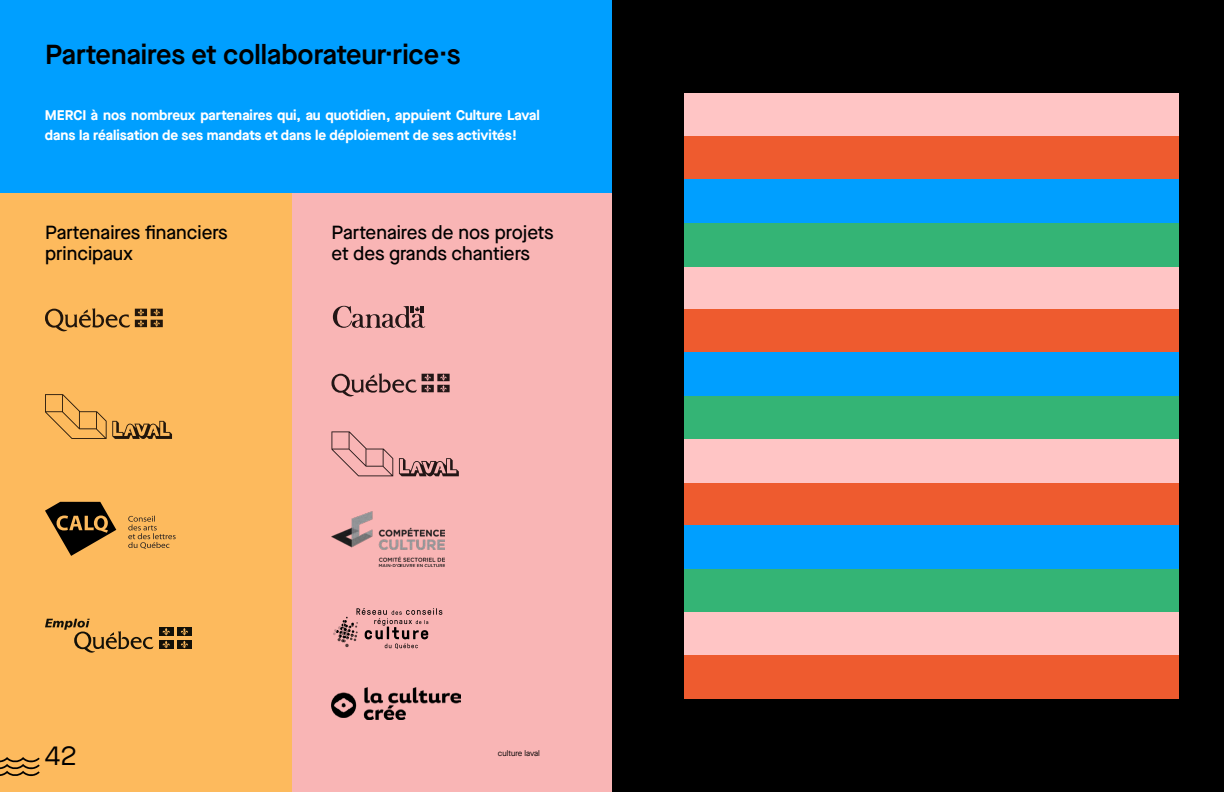
<style>
.page{position:relative;width:1224px;height:792px;background:#fff}
.page>*{position:absolute;margin:0;border:0;box-sizing:border-box;transform-origin:0 0}
.t1{font:600 27.5px "Maison Neue";color:#000}
.t2{font:27.5px "Maison Neue";color:#000}
.t3{font:500 19px/21px "Maison Neue";color:#000}
.t4{font:700 14px/20px "Maison Neue";color:#fff}
.t5{font:8px "Maison Neue";color:#000}
</style>
<div class="page">
<div style="left:0;top:0;width:613px;height:194px;background:#009fff"></div>
<div style="left:0;top:194px;width:292px;height:598px;background:#fdba5d"></div>
<div style="left:292px;top:194px;width:320px;height:598px;background:#f9b5b5"></div>
<svg style="left:45px;top:308px;width:118px;height:23px"></svg>
<svg style="left:331px;top:373px;width:119px;height:23px"></svg>
<svg style="left:128px;top:516px;width:48px;height:33px"></svg>
<svg style="left:45px;top:502px;width:71px;height:54px"></svg>
<svg style="left:333px;top:306px;width:92px;height:22px"></svg>
<svg style="left:45px;top:619px;width:109px;height:34px"></svg>
<div style="left:159px;top:627px;width:14px;height:9px;background:#121008"></div>
<div style="left:177px;top:627px;width:14px;height:9px;background:#121008"></div>
<div style="left:159px;top:640px;width:14px;height:9px;background:#121008"></div>
<svg style="left:162px;top:628px;width:8px;height:20px"></svg>
<div style="left:177px;top:640px;width:14px;height:9px;background:#121008"></div>
<svg style="left:181px;top:628px;width:7px;height:20px"></svg>
<svg style="left:45px;top:394px;width:127px;height:45px"></svg>
<svg style="left:331px;top:431px;width:62px;height:45px"></svg>
<svg style="left:399px;top:458px;width:60px;height:18px"></svg>
<img style="left:331px;top:688px;width:130px;height:32px">
<svg style="left:333px;top:608px;width:109px;height:41px"></svg>
<div style="left:612px;top:0;width:612px;height:792px;background:#000"></div>
<div style="left:684px;top:266px;width:495px;height:43px;background:#ffc5c5"></div>
<div style="left:684px;top:569px;width:495px;height:43px;background:#34b475"></div>
<div style="left:684px;top:93px;width:495px;height:43px;background:#ffc5c5"></div>
<div style="left:684px;top:309px;width:495px;height:44px;background:#ee5b2f"></div>
<div style="left:684px;top:612px;width:495px;height:44px;background:#ffc5c5"></div>
<div style="left:684px;top:136px;width:495px;height:44px;background:#ee5b2f"></div>
<div style="left:684px;top:353px;width:495px;height:43px;background:#009fff"></div>
<div style="left:684px;top:656px;width:495px;height:43px;background:#ee5b2f"></div>
<div style="left:684px;top:180px;width:495px;height:43px;background:#009fff"></div>
<div style="left:684px;top:483px;width:495px;height:43px;background:#ee5b2f"></div>
<div style="left:684px;top:396px;width:495px;height:43px;background:#34b475"></div>
<div style="left:684px;top:223px;width:495px;height:43px;background:#34b475"></div>
<div style="left:684px;top:526px;width:495px;height:43px;background:#009fff"></div>
<div style="left:684px;top:439px;width:495px;height:44px;background:#ffc5c5"></div>
<img style="left:332px;top:511px;width:113px;height:55px">
<svg style="left:0;top:757px;width:40px;height:20px"></svg>
<h1 class="t1" style="left:45px;top:36px;width:417px">Partenaires et collaborateur·rice·s</h1>
<p class="t4" style="left:45px;top:104px;width:497px">MERCI à nos nombreux partenaires qui, au quotidien, appuient Culture Laval dans la réalisation de ses mandats et dans le déploiement de ses activités!</p>
<h2 class="t3" style="left:45px;top:222px;width:184px">Partenaires financiers principaux</h2>
<h2 class="t3" style="left:331px;top:222px;width:224px">Partenaires de nos projets et des grands chantiers</h2>
<h1 class="t2" style="left:45px;top:737px;width:33px">42</h1>
<p class="t5" style="left:498px;top:748px;width:44px">culture laval</p>
</div>
